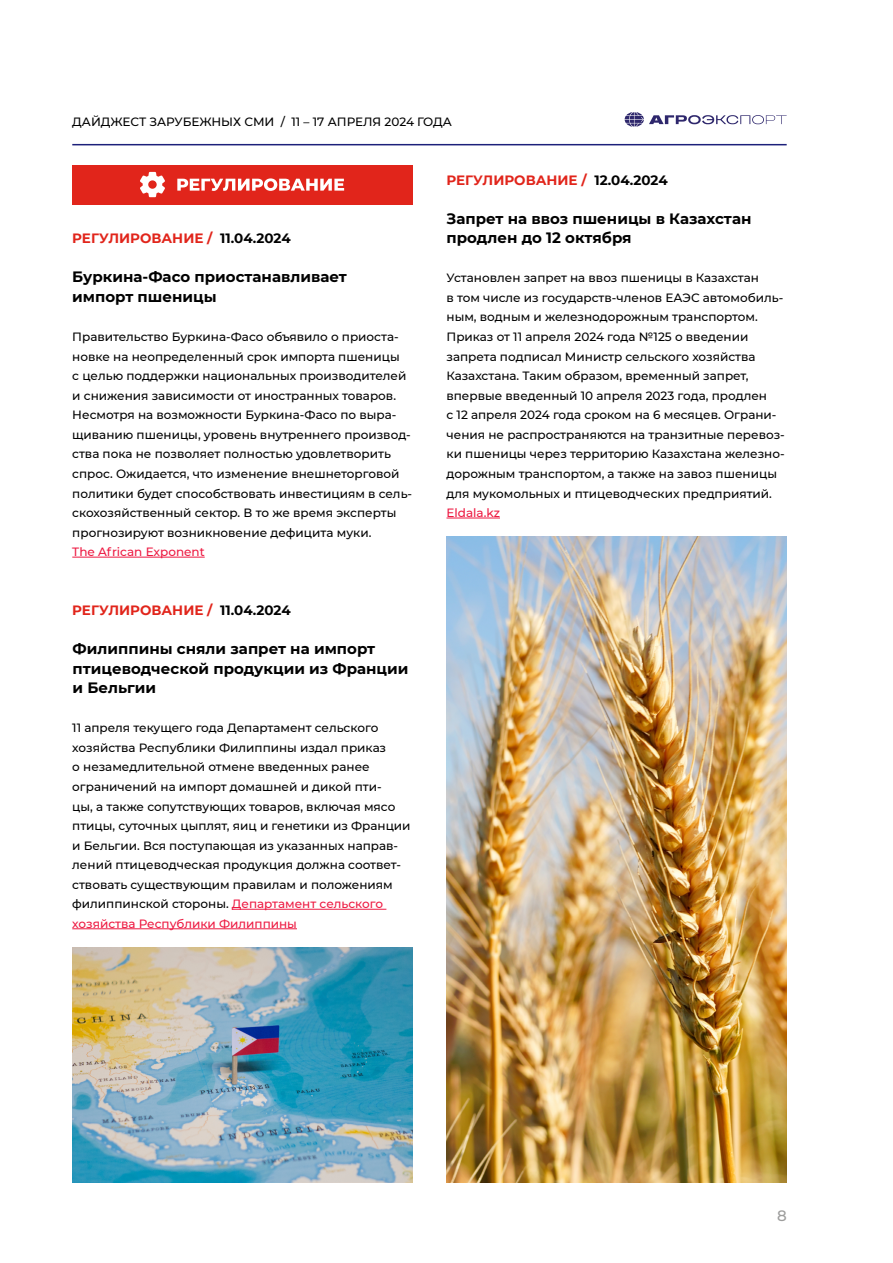
<style>
.page{position:relative;width:893px;height:1263px;background:#fff}
.page>*{position:absolute;margin:0;border:0;box-sizing:border-box;transform-origin:0 0}
.текст_новостей_недел{font:700 15px/19.5px "Montserrat";color:#000}
.t1{font:500 15px "Montserrat";color:#9d9d9c}
.даты_и_разделы{font:700 13.5px "Montserrat";color:#e1251b}
.основной_текст{font:500 12px/19.5px "Montserrat";color:#000}
.Дайджест_росс_сми{font:500 12px "Montserrat";color:#000}
.s1{color:#000}
.s2{color:#ed1941}
</style>
<div class="page">
<hr style="left:72px;top:144px;width:715px;height:1px;background:#1c207a">
<svg style="left:625px;top:112px;width:162px;height:15px"></svg>
<hr style="left:446px;top:518px;width:54px;height:1px;background:#ed1941">
<hr style="left:232px;top:909px;width:154px;height:1px;background:#ed1941">
<hr style="left:72px;top:928px;width:225px;height:1px;background:#ed1941">
<img style="left:72px;top:947px;width:340px;height:235px">
<img style="left:446px;top:537px;width:341px;height:645px">
<hr style="left:72px;top:557px;width:133px;height:1px;background:#ed1941">
<div style="left:72px;top:165px;width:340px;height:39px;background:#e1251b"></div>
<svg style="left:177px;top:178px;width:167px;height:13px"></svg>
<svg style="left:140px;top:172px;width:25px;height:25px"></svg>
<p class="Дайджест_росс_сми" style="left:72px;top:113px;width:381px">ДАЙДЖЕСТ ЗАРУБЕЖНЫХ СМИ / 11 – 17 АПРЕЛЯ 2024 ГОДА</p>
<p class="даты_и_разделы" style="left:72px;top:229px;width:220px">РЕГУЛИРОВАНИЕ / <span class="s1">11.04.2024</span></p>
<p class="текст_новостей_недел" style="left:72px;top:267px;width:276px">Буркина-Фасо приостанавливает импорт пшеницы</p>
<p class="основной_текст" style="left:72px;top:327px;width:341px">Правительство Буркина-Фасо объявило о приоста&shy;новке на неопределенный срок импорта пшеницы<br>с целью поддержки национальных производителей и снижения зависимости от иностранных товаров.<br>Несмотря на возможности Буркина-Фасо по выра&shy;щиванию пшеницы, уровень внутреннего производ&shy;ства пока не позволяет полностью удовлетворить спрос. Ожидается, что изменение внешнеторговой политики будет способствовать инвестициям в сель&shy;скохозяйственный сектор. В то же время эксперты прогнозируют возникновение дефицита муки.<br><span class="s2">The African Exponent</span></p>
<p class="даты_и_разделы" style="left:72px;top:600px;width:220px">РЕГУЛИРОВАНИЕ / <span class="s1">11.04.2024</span></p>
<p class="текст_новостей_недел" style="left:73px;top:638px;width:337px">Филиппины сняли запрет на импорт птицеводческой продукции из Франции и Бельгии</p>
<p class="основной_текст" style="left:72px;top:718px;width:340px">11 апреля текущего года Департамент сельского хозяйства Республики Филиппины издал приказ<br>о незамедлительной отмене введенных ранее ограничений на импорт домашней и дикой пти-<br>цы, а также сопутствующих товаров, включая мясо птицы, суточных цыплят, яиц и генетики из Франции и Бельгии. Вся поступающая из указанных направ&shy;лений птицеводческая продукция должна соответ&shy;ствовать существующим правилам и положениям филиппинской стороны. <span class="s2">Департамент сельского хозяйства Республики Филиппины</span></p>
<p class="даты_и_разделы" style="left:446px;top:170px;width:223px">РЕГУЛИРОВАНИЕ / <span class="s1">12.04.2024</span></p>
<p class="текст_новостей_недел" style="left:446px;top:208px;width:306px">Запрет на ввоз пшеницы в Казахстан продлен до 12 октября</p>
<p class="основной_текст" style="left:446px;top:268px;width:340px">Установлен запрет на ввоз пшеницы в Казахстан<br>в том числе из государств-членов ЕАЭС автомобиль&shy;ным, водным и железнодорожным транспортом.<br>Приказ от 11 апреля 2024 года №125 о введении запрета подписал Министр сельского хозяйства Казахстана. Таким образом, временный запрет, впервые введенный 10 апреля 2023 года, продлен<br>с 12 апреля 2024 года сроком на 6 месяцев. Ограни&shy;чения не распространяются на транзитные перевоз&shy;ки пшеницы через территорию Казахстана железно&shy;дорожным транспортом, а также на завоз пшеницы для мукомольных и птицеводческих предприятий.<br><span class="s2">Eldala.kz</span></p>
<p class="t1" style="left:777px;top:1205px;width:11px">8</p>
</div>
